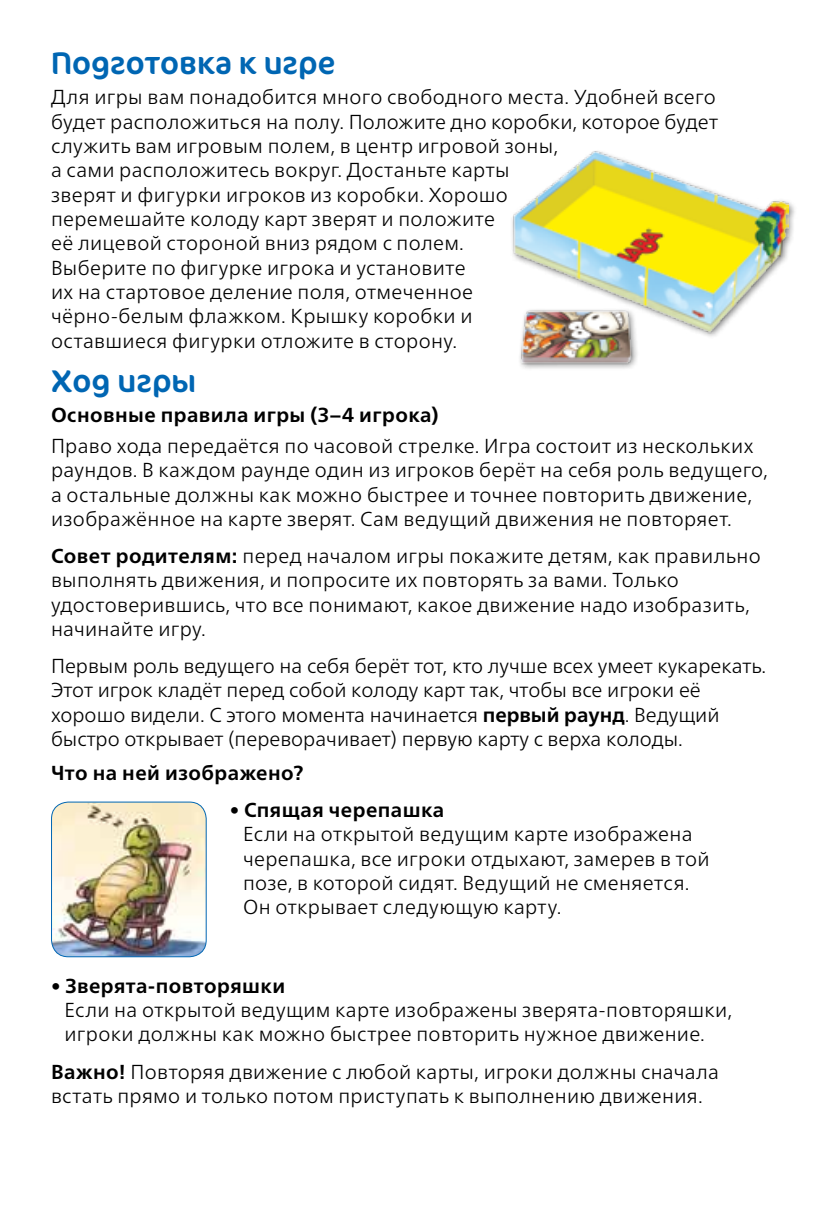
<style>
.page{position:relative;width:823px;height:1206px;background:#fff}
.page>*{position:absolute;margin:0;border:0;box-sizing:border-box;transform-origin:0 0}
.t1{font:31.5px "Cocon";color:#0066b3}
.t2{font:300 20.25px/24.3px "Frutiger Neue LTW1 G";letter-spacing:.015em;color:#000}
.t3{font:700 20.25px "Frutiger Neue LTW1 G";letter-spacing:.02em;color:#000}
.s1{font-weight:700}
.s2{font-weight:700;font-size:19.12px}
</style>
<div class="page">
<img style="left:52px;top:803px;width:154px;height:153px">
<div style="left:51px;top:801px;width:156px;height:156px;border:1px solid #0066b3;border-radius:17px"></div>
<div style="left:509px;top:149px;width:289px;height:222px;background:#000;opacity:.5"></div>
<img style="left:509px;top:149px;width:279px;height:222px">
<h1 class="t1" style="left:51px;top:43px;width:286px">Подготовка к игре</h1>
<p class="t2" style="left:51px;top:85px;width:668px">Для игры вам понадобится много свободного места. Удобней всего будет расположиться на полу. Положите дно коробки, которое будет служить вам игровым полем, в центр игровой зоны,<br>а сами расположитесь вокруг. Достаньте карты<br>зверят и фигурки игроков из коробки. Хорошо<br>перемешайте колоду карт зверят и положите<br>её лицевой стороной вниз рядом с полем.<br>Выберите по фигурке игрока и установите<br>их на стартовое деление поля, отмеченное<br>чёрно-белым флажком. Крышку коробки и<br>оставшиеся фигурки отложите в сторону.</p>
<h1 class="t1" style="left:51px;top:361px;width:147px">Ход игры</h1>
<p class="t3" style="left:51px;top:403px;width:389px">Основные правила игры (3–4 игрока)</p>
<p class="t2" style="left:51px;top:434px;width:718px">Право хода передаётся по часовой стрелке. Игра состоит из нескольких раундов. В каждом раунде один из игроков берёт на себя роль ведущего, а остальные должны как можно быстрее и точнее повторить движение, изображённое на карте зверят. Сам ведущий движения не повторяет.</p>
<p class="t2" style="left:51px;top:543px;width:711px"><span class="s1">Совет родителям:</span> перед началом игры покажите детям, как правильно выполнять движения, и попросите их повторять за вами. Только удостоверившись, что все понимают, какое движение надо изобразить, начинайте игру.</p>
<p class="t2" style="left:51px;top:653px;width:717px">Первым роль ведущего на себя берёт тот, кто лучше всех умеет кукарекать.<br>Этот игрок кладёт перед собой колоду карт так, чтобы все игроки её хорошо видели. С этого момента начинается <span class="s1">первый раунд</span>. Ведущий быстро открывает (переворачивает) первую карту с верха колоды.</p>
<p class="t3" style="left:51px;top:761px;width:254px">Что на ней изображено?</p>
<p class="t2" style="left:243px;top:797px;width:468px;text-indent:-13px"><span class="s2">•</span> <span class="s1">Спящая черепашка<br></span>Если на открытой ведущим карте изображена черепашка, все игроки отдыхают, замерев в той позе, в которой сидят. Ведущий не сменяется.<br>Он открывает следующую карту.</p>
<p class="t2" style="left:64px;top:973px;width:669px;text-indent:-13px"><span class="s2">•</span> <span class="s1">Зверята-повторяшки<br></span>Если на открытой ведущим карте изображены зверята-повторяшки, игроки должны как можно быстрее повторить нужное движение.</p>
<p class="t2" style="left:51px;top:1059px;width:669px"><span class="s1">Важно!</span> Повторяя движение с любой карты, игроки должны сначала встать прямо и только потом приступать к выполнению движения.</p>
</div>
